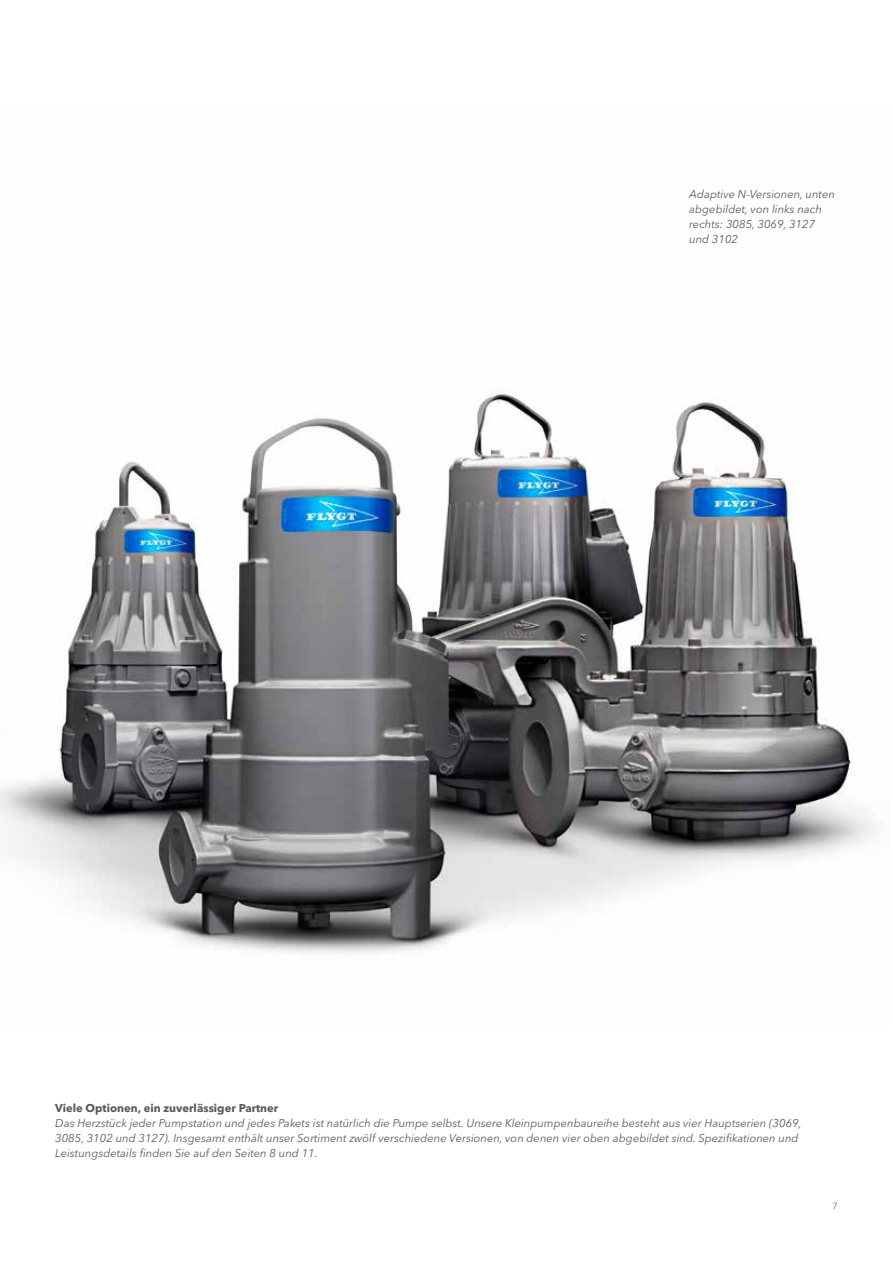
<style>
.page{position:relative;width:893px;height:1263px;background:#fff}
.page>*{position:absolute;margin:0;border:0;box-sizing:border-box;transform-origin:0 0}
.t1{font:italic 11.25px/15px "Avenir Next LT Pro";color:#58595b}
.t2{font:700 11.25px "Avenir Next LT Pro";color:#58595b}
.t3{font:9px "Avenir Next LT Pro";color:#6d6e71}
</style>
<div class="page">
<img style="left:0;top:393px;width:879px;height:561px">
<p class="t1" style="left:689px;top:186px;width:147px">Adaptive N-Versionen, unten abgebildet, von links nach rechts: 3085, 3069, 3127 und 3102</p>
<p class="t2" style="left:55px;top:1101px;width:225px">Viele Optionen, ein zuverlässiger Partner</p>
<p class="t1" style="left:55px;top:1116px;width:748px">Das Herzstück jeder Pumpstation und jedes Pakets ist natürlich die Pumpe selbst. Unsere Kleinpumpenbaureihe besteht aus vier Hauptserien (3069,<br>3085, 3102 und 3127). Insgesamt enthält unser Sortiment zwölf verschiedene Versionen, von denen vier oben abgebildet sind. Spezifikationen und<br>Leistungsdetails finden Sie auf den Seiten 8 und 11.</p>
<p class="t3" style="left:832px;top:1201px;width:7px">7</p>
</div>
